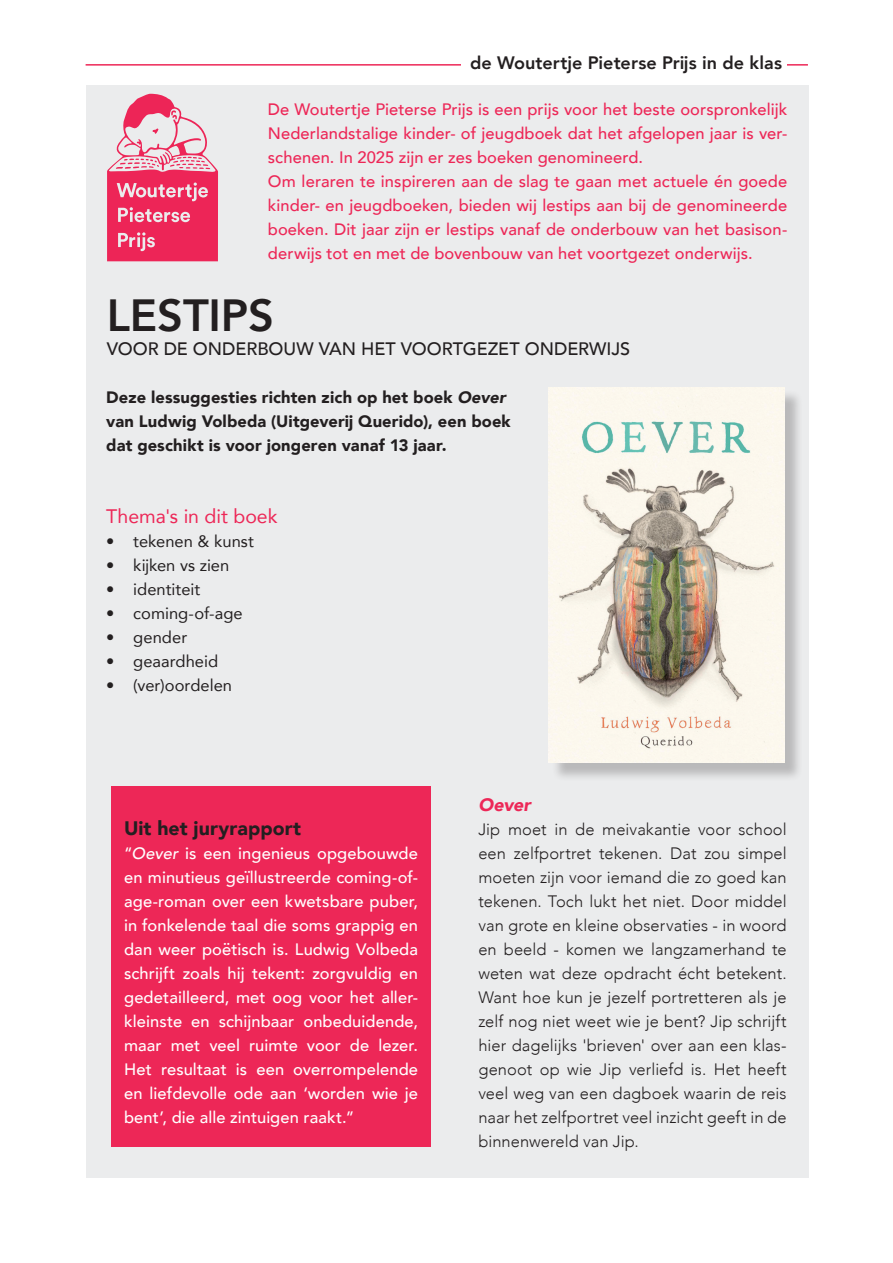
<style>
.page{position:relative;width:893px;height:1263px;background:#fff}
.page>*{position:absolute;margin:0;border:0;box-sizing:border-box;transform-origin:0 0}
.t1{font:800 45px "Avenir";letter-spacing:-.005em;color:#231f20}
.t2{font:900 19.5px "Avenir";letter-spacing:.005em;color:#231f20}
.t3{font:19.5px "Avenir";color:#ed2757}
.t4{font:500 18px "Avenir";letter-spacing:-.005em;color:#231f20}
.t5{font:800 18px "Avenir";letter-spacing:.005em;color:#231f20}
.t6{font:italic 900 18px "Avenir";letter-spacing:-.005em;color:#ed2757}
.t7{font:300 16.5px/24px "Avenir";letter-spacing:.005em;color:#231f20;text-align:justify}
.t8{font:500 16.5px/24px "Avenir";letter-spacing:.005em;color:#fff;text-align:justify}
.t9{font:500 16.5px/24px "Avenir";letter-spacing:.005em;color:#ed2757}
.t10{font:900 16.5px/24px "Avenir";letter-spacing:.005em;color:#231f20}
.t11{font:16.5px "Avenir";letter-spacing:.005em;color:#231f20}
.s1{font-style:italic}
</style>
<div class="page">
<div style="left:86px;top:85px;width:722px;height:1093px;background:#ebeced"></div>
<svg style="left:107px;top:94px;width:111px;height:167px"></svg>
<div style="left:551px;top:390px;width:252px;height:391px;background:#231f20;opacity:.25"></div>
<img style="left:549px;top:387px;width:235px;height:376px">
<div style="left:111px;top:787px;width:320px;height:360px;background:#ed2757"></div>
<hr style="left:86px;top:64px;width:722px;height:2px;background:#ed2757">
<div style="left:461px;top:51px;width:326px;height:27px;background:#fff"></div>
<p class="t5" style="left:470px;top:48px;width:314px">de Woutertje Pieterse Prijs in de klas</p>
<p class="t9" style="left:268px;top:96px;width:521px">De Woutertje Pieterse Prijs is een prijs voor het beste oorspronkelijk Nederlandstalige kinder- of jeugdboek dat het afgelopen jaar is ver&shy;schenen. In 2025 zijn er zes boeken genomineerd.<br>Om leraren te inspireren aan de slag te gaan met actuele én goede kinder- en jeugdboeken, bieden wij lestips aan bij de genomineerde boeken. Dit jaar zijn er lestips vanaf de onderbouw van het basison&shy;derwijs tot en met de bovenbouw van het voortgezet onderwijs.</p>
<h1 class="t1" style="left:107px;top:280px;width:169px">LESTIPS</h1>
<p class="t4" style="left:107px;top:333px;width:525px">VOOR DE ONDERBOUW VAN HET VOORTGEZET ONDERWIJS</p>
<p class="t10" style="left:106px;top:384px;width:406px">Deze lessuggesties richten zich op het boek <span class="s1">Oever </span>van Ludwig Volbeda (Uitgeverij Querido), een boek dat geschikt is voor jongeren vanaf 13 jaar.</p>
<p class="t3" style="left:106px;top:500px;width:173px">Thema's in dit boek</p>
<p class="t11" style="left:106px;top:528px;width:149px">• tekenen &amp; kunst</p>
<p class="t11" style="left:106px;top:552px;width:125px">• kijken vs zien</p>
<p class="t11" style="left:106px;top:576px;width:96px">• identiteit</p>
<p class="t11" style="left:106px;top:600px;width:138px">• coming-of-age</p>
<p class="t11" style="left:106px;top:624px;width:82px">• gender</p>
<p class="t11" style="left:106px;top:648px;width:113px">• geaardheid</p>
<p class="t11" style="left:106px;top:672px;width:127px">• (ver)oordelen</p>
<p class="t2" style="left:124px;top:811px;width:178px">Uit het juryrapport</p>
<p class="t8" style="left:124px;top:840px;width:295px">“<span class="s1">Oever</span> is een ingenieus opgebouwde en minutieus geïllustreerde coming-of&shy;age-roman over een kwetsbare puber, in fonkelende taal die soms grappig en dan weer poëtisch is. Ludwig Volbeda schrijft zoals hij tekent: zorgvuldig en gedetailleerd, met oog voor het aller&shy;kleinste en schijnbaar onbeduidende, maar met veel ruimte voor de lezer.<br>Het resultaat is een overrompelende en liefdevolle ode aan ‘worden wie je bent’, die alle zintuigen raakt.”</p>
<p class="t6" style="left:478px;top:789px;width:54px">Oever</p>
<p class="t7" style="left:478px;top:817px;width:310px">Jip moet in de meivakantie voor school een zelfportret tekenen. Dat zou simpel moeten zijn voor iemand die zo goed kan tekenen. Toch lukt het niet. Door middel van grote en kleine observaties - in woord en beeld - komen we langzamerhand te weten wat deze opdracht écht betekent.<br>Want hoe kun je jezelf portretteren als je zelf nog niet weet wie je bent? Jip schrijft hier dagelijks 'brieven' over aan een klas&shy;genoot op wie Jip verliefd is. Het heeft veel weg van een dagboek waarin de reis naar het zelfportret veel inzicht geeft in de binnenwereld van Jip.</p>
</div>
